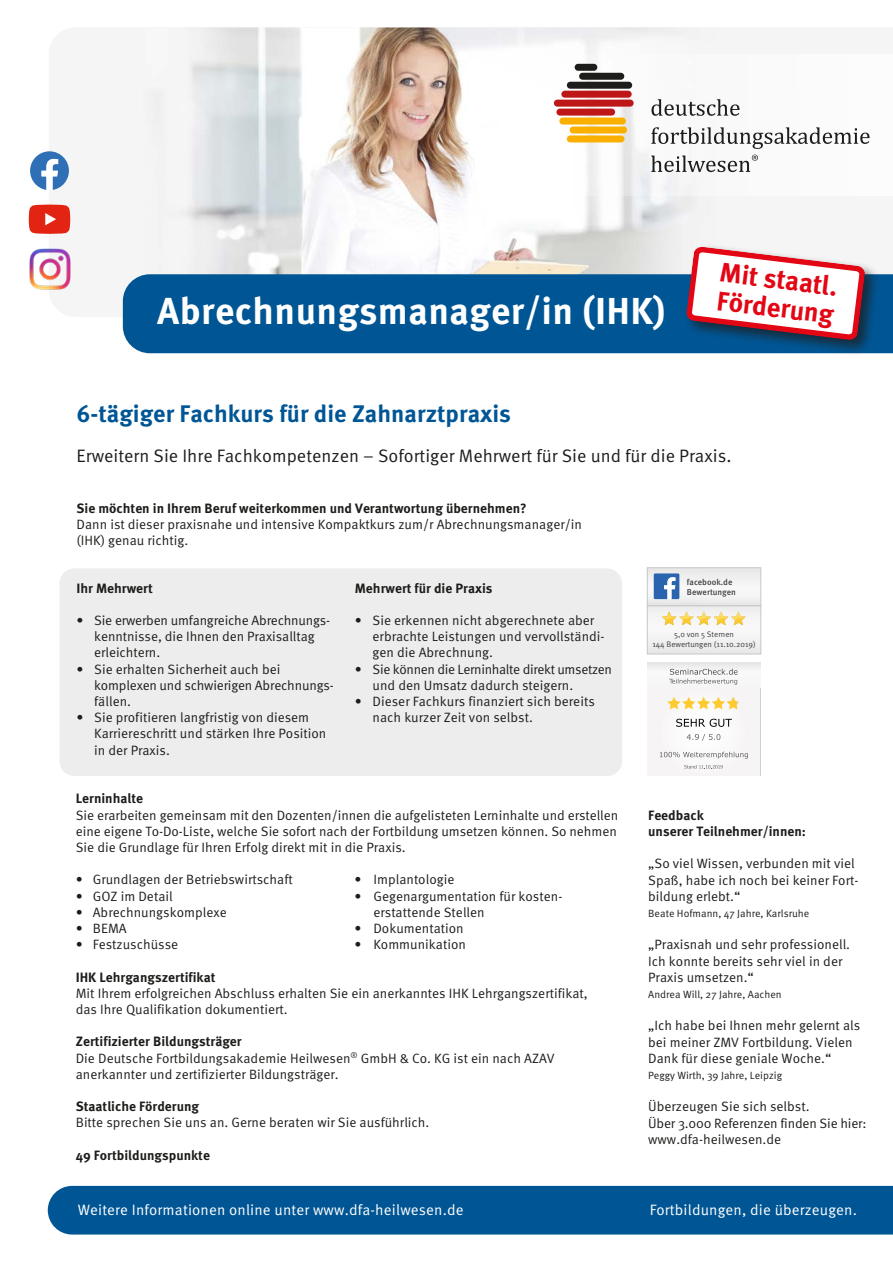
<style>
.page{position:relative;width:893px;height:1263px;background:#fff}
.page>*{position:absolute;margin:0;border:0;box-sizing:border-box;transform-origin:0 0}
.t1{font:700 37.5px "Meta OT";letter-spacing:.01em;color:#fff}
.t2{font:700 27px/28.7px "Meta Plus";color:#e30614}
.t3{font:700 24px "Meta OT";color:#005695}
.t4{font:18px "Meta OT Norm";color:#1d1d1b}
.t5{font:15px "Meta OT Norm";letter-spacing:.01em;color:#fff}
.t6{font:13.5px/16.2px "Meta OT Norm";color:#1d1d1b}
.t7{font:700 13.5px/16.2px "Meta OT";color:#1d1d1b}
.t8{font:13.5px/16.2px "Meta OT Norm";letter-spacing:-.025em;color:#1d1d1b}
.t9{font:10.5px "Meta OT Norm";color:#1d1d1b}
.t10{font:500 8.55px/10.8px "Meta OT";color:#40403f}
.t11{font:8.1px/10.4px "Meta OT Norm";color:#40403f;text-align:center}
</style>
<div class="page">
<div style="left:60px;top:568px;width:562px;height:208px;background:#ededed;border-radius:15px"></div>
<img style="left:49px;top:27px;width:668px;height:290px">
<div style="left:123px;top:274px;width:770px;height:79px;background:#005695"></div>
<div style="left:48px;top:1186px;width:845px;height:48px;background:#005695"></div>
<div style="left:683px;top:244px;width:198px;height:112px;background:#1d1d1b;opacity:.75"></div>
<svg style="left:686px;top:246px;width:180px;height:95px"></svg>
<svg style="left:30px;top:151px;width:39px;height:39px"></svg>
<svg style="left:29px;top:205px;width:41px;height:29px"></svg>
<img style="left:29px;top:248px;width:41px;height:42px">
<div style="left:647px;top:567px;width:114px;height:39px;border:1px solid #c7c7c6"></div>
<svg style="left:647px;top:568px;width:114px;height:86px"></svg>
<div style="left:647px;top:662px;width:114px;height:114px;background:#f6f4f5"></div>
<svg style="left:667px;top:697px;width:72px;height:12px"></svg>
<div style="left:647px;top:662px;width:113px;height:25px;background:linear-gradient(to right,#f0f0f0,#f0f0f0)"></div>
<svg style="left:669px;top:669px;width:68px;height:16px"></svg>
<svg style="left:676px;top:719px;width:56px;height:8px"></svg>
<svg style="left:687px;top:734px;width:33px;height:7px"></svg>
<svg style="left:660px;top:752px;width:74px;height:5px"></svg>
<svg style="left:684px;top:765px;width:39px;height:4px"></svg>
<div style="left:502px;top:54px;width:391px;height:142px;background:#fff"></div>
<svg style="left:651px;top:99px;width:88px;height:17px"></svg>
<svg style="left:651px;top:127px;width:219px;height:22px"></svg>
<svg style="left:651px;top:155px;width:107px;height:17px"></svg>
<div style="left:575px;top:64px;width:22px;height:7px;background:#1d1d1b;border-radius:3px"></div>
<div style="left:579px;top:73px;width:45px;height:7px;background:#1d1d1b;border-radius:3px"></div>
<div style="left:567px;top:82px;width:65px;height:7px;background:#1d1d1b;border-radius:3px"></div>
<div style="left:561px;top:91px;width:71px;height:7px;background:#be1717;border-radius:3px"></div>
<div style="left:554px;top:100px;width:80px;height:7px;background:#be1717;border-radius:3px"></div>
<div style="left:556px;top:109px;width:59px;height:7px;background:#be1717;border-radius:3px"></div>
<div style="left:559px;top:118px;width:67px;height:7px;background:#f9b000;border-radius:3px"></div>
<div style="left:570px;top:126px;width:57px;height:7px;background:#f9b000;border-radius:3px"></div>
<div style="left:567px;top:135px;width:57px;height:7px;background:#f9b000;border-radius:3px"></div>
<h1 class="t1" style="left:157px;top:287px;width:510px">Abrechnungsmanager/in (IHK)</h1>
<h2 class="t2" style="left:721px;top:257px;width:120px;rotate:7deg">Mit staatl.<br>Förderung</h2>
<h3 class="t3" style="left:77px;top:399px;width:436px">6-tägiger Fachkurs für die Zahnarztpraxis</h3>
<h3 class="t4" style="left:77px;top:445px;width:656px">Erweitern Sie Ihre Fachkompetenzen – Sofortiger Mehrwert für Sie und für die Praxis.</h3>
<p class="t7" style="left:77px;top:500px;width:452px">Sie möchten in Ihrem Beruf weiterkommen und Verantwortung übernehmen?</p>
<p class="t6" style="left:77px;top:516px;width:507px">Dann ist dieser praxisnahe und intensive Kompaktkurs zum/r Abrechnungsmanager/in (IHK) genau richtig.</p>
<p class="t7" style="left:76px;top:580px;width:78px">Ihr Mehrwert</p>
<p class="t6" style="left:94px;top:612px;width:238px;text-indent:-18px">• Sie erwerben umfangreiche Abrechnungs&shy;kenntnisse, die Ihnen den Praxisalltag erleichtern.</p>
<p class="t6" style="left:94px;top:661px;width:240px;text-indent:-18px">• Sie erhalten Sicherheit auch bei komplexen und schwierigen Abrechnungs&shy;fällen.</p>
<p class="t6" style="left:94px;top:710px;width:234px;text-indent:-18px">• Sie profitieren langfristig von diesem<br>Karriereschritt und stärken Ihre Position in der Praxis.</p>
<p class="t7" style="left:355px;top:580px;width:139px">Mehrwert für die Praxis</p>
<p class="t6" style="left:373px;top:612px;width:234px;text-indent:-18px">• Sie erkennen nicht abgerechnete aber erbrachte Leistungen und vervollständi&shy;gen die Abrechnung.</p>
<p class="t8" style="left:373px;top:661px;width:241px;text-indent:-18px">• Sie können die Lerninhalte direkt umsetzen und den Umsatz dadurch steigern.</p>
<p class="t6" style="left:373px;top:693px;width:224px;text-indent:-18px">• Dieser Fachkurs finanziert sich bereits nach kurzer Zeit von selbst.</p>
<p class="t7" style="left:76px;top:791px;width:69px">Lerninhalte</p>
<p class="t6" style="left:76px;top:807px;width:544px;text-align:justify">Sie erarbeiten gemeinsam mit den Dozenten/innen die aufgelisteten Lerninhalte und erstellen eine eigene To-Do-Liste, welche Sie sofort nach der Fortbildung umsetzen können. So nehmen Sie die Grundlage für Ihren Erfolg direkt mit in die Praxis.</p>
<p class="t6" style="left:76px;top:872px;width:218px">• Grundlagen der Betriebswirtschaft</p>
<p class="t6" style="left:355px;top:872px;width:101px">• Implantologie</p>
<p class="t6" style="left:76px;top:888px;width:98px">• GOZ im Detail</p>
<p class="t6" style="left:355px;top:888px;width:209px">• Gegenargumentation für kosten-</p>
<p class="t6" style="left:76px;top:904px;width:152px">• Abrechnungskomplexe</p>
<p class="t6" style="left:373px;top:904px;width:113px">erstattende Stellen</p>
<p class="t6" style="left:76px;top:920px;width:53px">• BEMA</p>
<p class="t6" style="left:355px;top:920px;width:111px">• Dokumentation</p>
<p class="t6" style="left:76px;top:936px;width:104px">• Festzuschüsse</p>
<p class="t6" style="left:355px;top:936px;width:113px">• Kommunikation</p>
<p class="t7" style="left:76px;top:969px;width:141px">IHK Lehrgangszertifikat</p>
<p class="t6" style="left:76px;top:985px;width:513px">Mit Ihrem erfolgreichen Abschluss erhalten Sie ein anerkanntes IHK Lehrgangszertifikat, das Ihre Qualifikation dokumentiert.</p>
<p class="t7" style="left:76px;top:1034px;width:167px">Zertifizierter Bildungsträger</p>
<p class="t6" style="left:76px;top:1050px;width:480px">Die Deutsche Fortbildungsakademie Heilwesen<sup>®</sup> GmbH &amp; Co. KG ist ein nach AZAV anerkannter und zertifizierter Bildungsträger.</p>
<p class="t7" style="left:76px;top:1098px;width:125px">Staatliche Förderung</p>
<p class="t6" style="left:76px;top:1115px;width:355px">Bitte sprechen Sie uns an. Gerne beraten wir Sie ausführlich.</p>
<p class="t7" style="left:76px;top:1147px;width:136px">49 Fortbildungspunkte</p>
<p class="t10" style="left:687px;top:576px;width:51px">facebook.de<br>Bewertungen</p>
<p class="t11" style="left:652px;top:629px;width:105px">5,0 von 5 Sternen<br>144 Bewertungen (11.10.2019)</p>
<p class="t7" style="left:648px;top:807px;width:159px">Feedback<br>unserer Teilnehmer/innen:</p>
<p class="t6" style="left:648px;top:856px;width:212px">„So viel Wissen, verbunden mit viel<br>Spaß, habe ich noch bei keiner Fort&shy;bildung erlebt.“</p>
<p class="t9" style="left:648px;top:907px;width:163px">Beate Hofmann, 47 Jahre, Karlsruhe</p>
<p class="t6" style="left:648px;top:937px;width:203px">„Praxisnah und sehr professionell.<br>Ich konnte bereits sehr viel in der<br>Praxis umsetzen.“</p>
<p class="t9" style="left:648px;top:988px;width:135px">Andrea Will, 27 Jahre, Aachen</p>
<p class="t6" style="left:648px;top:1018px;width:214px">„Ich habe bei Ihnen mehr gelernt als bei meiner ZMV Fortbildung. Vielen<br>Dank für diese geniale Woche.“</p>
<p class="t9" style="left:648px;top:1069px;width:135px">Peggy Wirth, 39 Jahre, Leipzig</p>
<p class="t6" style="left:648px;top:1099px;width:220px">Überzeugen Sie sich selbst.<br>Über 3.000 Referenzen finden Sie hier: www.dfa-heilwesen.de</p>
<p class="t5" style="left:78px;top:1200px;width:387px">Weitere Informationen online unter www.dfa-heilwesen.de</p>
<p class="t5" style="left:650px;top:1200px;width:209px">Fortbildungen, die überzeugen.</p>
</div>
